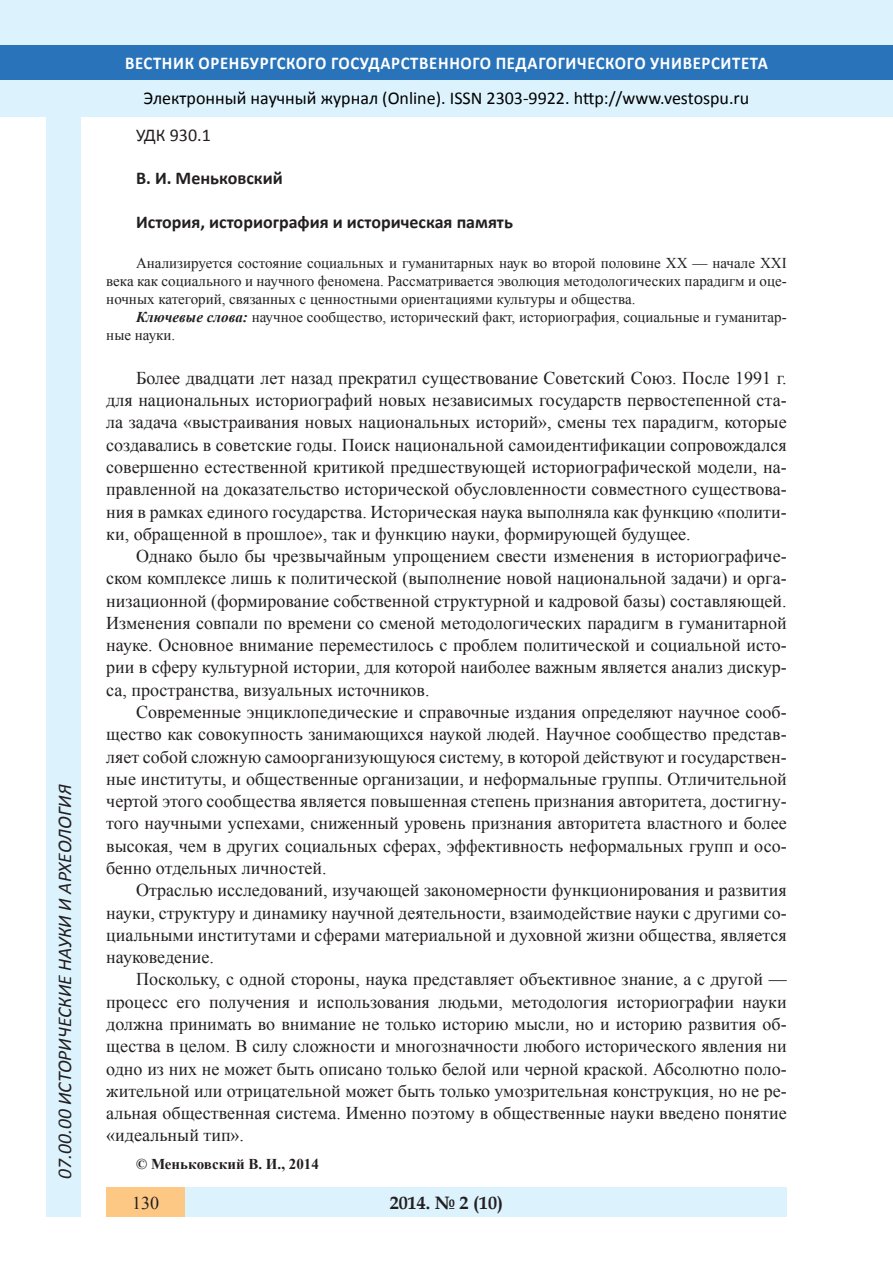
<style>
.page{position:relative;width:893px;height:1263px;background:#fff}
.page>*{position:absolute;margin:0;border:0;box-sizing:border-box;transform-origin:0 0}
.t1{font:italic 19.5px "Calibri";color:#231f20}
.Стиль2{font:18px/22.4px "Times New Roman";color:#231f20;text-align:justify}
.t2{font:18px "Calibri";color:#000}
.t3{font:700 18px "Calibri";letter-spacing:.04em;color:#fff;scale:.93 1}
.Заголовок_2{font:700 18px "Calibri";color:#231f20}
.t4{font:700 18px "Book Antiqua";color:#231f20}
.Заголовок_2-2{font:18px "Calibri";color:#231f20}
.литература{font:15px/18.1px "Times New Roman";color:#231f20;text-align:justify}
.Стиль2-2{font:700 15px "Times New Roman";color:#231f20}
.s1{font-weight:700;font-style:italic}
</style>
<div class="page">
<div style="left:0;top:0;width:893px;height:116px;background:#dcf2fc"></div>
<div style="left:0;top:45px;width:893px;height:34px;background:#2873ba"></div>
<div style="left:106px;top:1188px;width:681px;height:29px;background:#dcf2fc"></div>
<div style="left:106px;top:1188px;width:79px;height:29px;background:#fdc784"></div>
<div style="left:47px;top:116px;width:34px;height:1101px;background:#dcf2fc"></div>
<p class="t1" style="left:51px;top:1179px;width:395px;rotate:-90deg">07.00.00 ИСТОРИЧЕСКИЕ НАУКИ И АРХЕОЛОГИЯ</p>
<p class="t3" style="left:125px;top:50px;width:693px">ВЕСТНИК ОРЕНБУРГСКОГО ГОСУДАРСТВЕННОГО ПЕДАГОГИЧЕСКОГО УНИВЕРСИТЕТА</p>
<p class="t2" style="left:144px;top:85px;width:607px">Электронный научный журнал (Online). ISSN 2303-9922. http://www.vestospu.ru</p>
<p class="Заголовок_2-2" style="left:136px;top:123px;width:76px">УДК 930.1</p>
<p class="Заголовок_2" style="left:136px;top:166px;width:148px">В. И. Меньковский</p>
<p class="Заголовок_2" style="left:136px;top:209px;width:378px">История, историография и историческая память</p>
<p class="литература" style="left:106px;top:253px;width:682px;text-indent:30px">Анализируется состояние социальных и гуманитарных наук во второй половине ХХ — начале ХХI века как социального и научного феномена. Рассматривается эволюция методологических парадигм и оце&shy;ночных категорий, связанных с ценностными ориентациями культуры и общества.</p>
<p class="литература" style="left:106px;top:307px;width:682px;text-indent:30px"><span class="s1">Ключевые слова:</span> научное сообщество, исторический факт, историография, социальные и гуманитар&shy;ные науки.</p>
<p class="Стиль2" style="left:106px;top:366px;width:682px;text-indent:30px">Более двадцати лет назад прекратил существование Советский Союз. После 1991 г. для национальных историографий новых независимых государств первостепенной ста&shy;ла задача «выстраивания новых национальных историй», смены тех парадигм, которые создавались в советские годы. Поиск национальной самоидентификации сопровождался совершенно естественной критикой предшествующей историографической модели, на&shy;правленной на доказательство исторической обусловленности совместного существова&shy;ния в рамках единого государства. Историческая наука выполняла как функцию «полити&shy;ки, обращенной в прошлое», так и функцию науки, формирующей будущее.</p>
<p class="Стиль2" style="left:106px;top:544px;width:682px;text-indent:30px">Однако было бы чрезвычайным упрощением свести изменения в историографиче&shy;ском комплексе лишь к политической (выполнение новой национальной задачи) и орга&shy;низационной (формирование собственной структурной и кадровой базы) составляющей.<br>Изменения совпали по времени со сменой методологических парадигм в гуманитарной науке. Основное внимание переместилось с проблем политической и социальной исто&shy;рии в сферу культурной истории, для которой наиболее важным является анализ дискур&shy;са, пространства, визуальных источников.</p>
<p class="Стиль2" style="left:106px;top:700px;width:682px;text-indent:30px">Современные энциклопедические и справочные издания определяют научное сооб&shy;щество как совокупность занимающихся наукой людей. Научное сообщество представ&shy;ляет собой сложную самоорганизующуюся систему, в которой действуют и государствен&shy;ные институты, и общественные организации, и неформальные группы. Отличительной чертой этого сообщества является повышенная степень признания авторитета, достигну&shy;того научными успехами, сниженный уровень признания авторитета властного и более высокая, чем в других социальных сферах, эффективность неформальных групп и осо&shy;бенно отдельных личностей.</p>
<p class="Стиль2" style="left:106px;top:878px;width:682px;text-indent:30px">Отраслью исследований, изучающей закономерности функционирования и развития науки, структуру и динамику научной деятельности, взаимодействие науки с другими со&shy;циальными институтами и сферами материальной и духовной жизни общества, является науковедение.</p>
<p class="Стиль2" style="left:106px;top:968px;width:682px;text-indent:30px">Поскольку, с одной стороны, наука представляет объективное знание, а с другой — процесс его получения и использования людьми, методология историографии науки должна принимать во внимание не только историю мысли, но и историю развития об&shy;щества в целом. В силу сложности и многозначности любого исторического явления ни одно из них не может быть описано только белой или черной краской. Абсолютно поло&shy;жительной или отрицательной может быть только умозрительная конструкция, но не ре&shy;альная общественная система. Именно поэтому в общественные науки введено понятие «идеальный тип».</p>
<p class="Стиль2-2" style="left:136px;top:1153px;width:184px">© Меньковский В. И., 2014</p>
<p class="Стиль2" style="left:132px;top:1191px;width:28px">130</p>
<p class="t4" style="left:390px;top:1190px;width:115px">2014. № 2 (10)</p>
</div>
